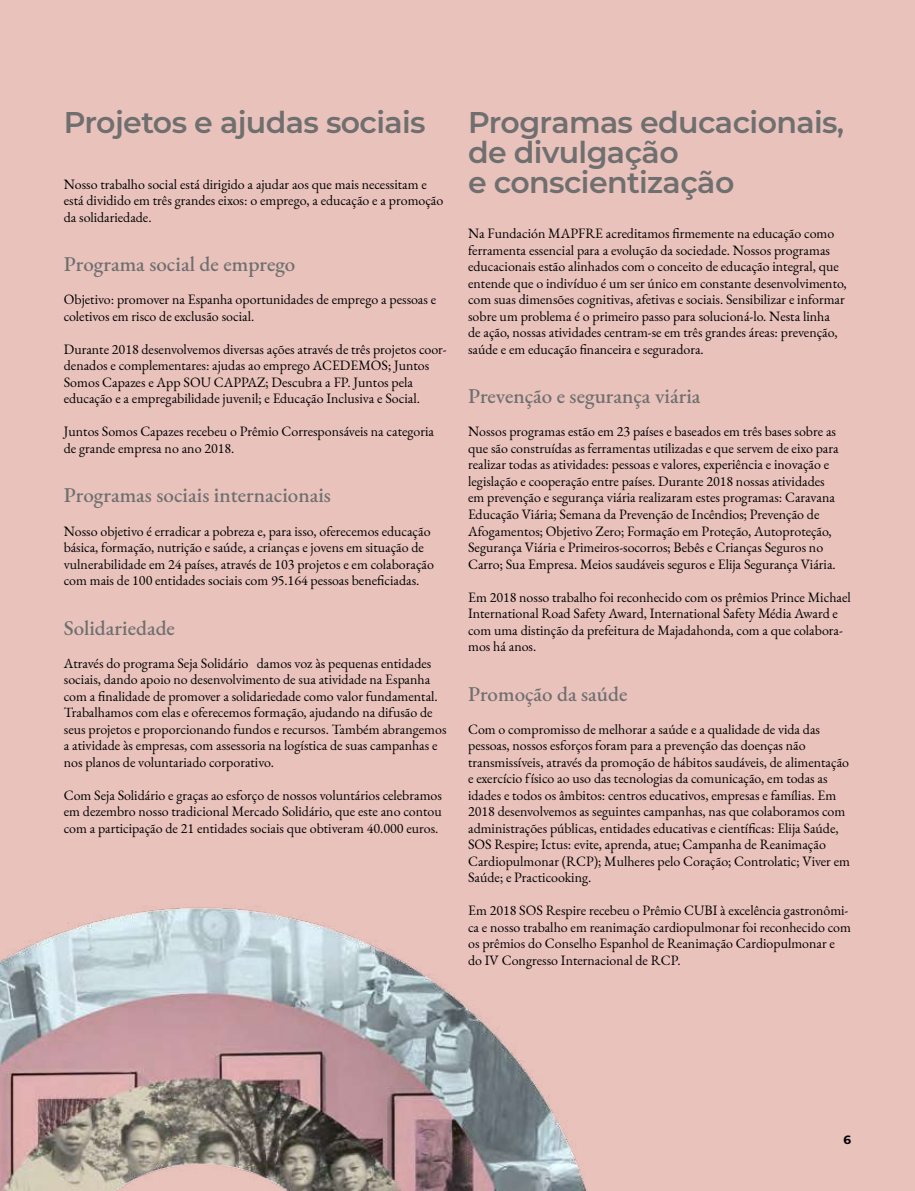
<style>
.page{position:relative;width:915px;height:1191px;background:#fff}
.page>*{position:absolute;margin:0;border:0;box-sizing:border-box;transform-origin:0 0}
.t1{font:600 30px/30px "Montserrat";letter-spacing:-.02em;color:#6f6f6f}
.t2{font:500 21px "EB Garamond";color:#6f6f6f}
.t3{font:13.95px/16.5px "EB Garamond";color:#000}
.t4{font:700 12px "Montserrat";color:#000}
</style>
<div class="page">
<div style="left:0;top:0;width:914px;height:1191px;background:#e9c2bc"></div>
<img style="left:0;top:907px;width:587px;height:284px">
<h1 class="t1" style="left:64px;top:106px;width:363px">Projetos e ajudas sociais</h1>
<p class="t3" style="left:64px;top:176px;width:381px">Nosso trabalho social está dirigido a ajudar aos que mais necessitam e está dividido em três grandes eixos: o emprego, a educação e a promoção da solidariedade.</p>
<h2 class="t2" style="left:64px;top:250px;width:233px">Programa social de emprego</h2>
<p class="t3" style="left:64px;top:291px;width:373px">Objetivo: promover na Espanha oportunidades de emprego a pessoas e coletivos em risco de exclusão social.</p>
<p class="t3" style="left:64px;top:341px;width:384px">Durante 2018 desenvolvemos diversas ações através de três projetos coor&shy;denados e complementares: ajudas ao emprego ACEDEMOS; Juntos Somos Capazes e App SOU CAPPAZ; Descubra a FP. Juntos pela educação e a empregabilidade juvenil; e Educação Inclusiva e Social.</p>
<p class="t3" style="left:64px;top:423px;width:371px">Juntos Somos Capazes recebeu o Prêmio Corresponsáveis na categoria de grande empresa no ano 2018.</p>
<h2 class="t2" style="left:64px;top:481px;width:268px">Programas sociais internacionais</h2>
<p class="t3" style="left:64px;top:522px;width:371px">Nosso objetivo é erradicar a pobreza e, para isso, oferecemos educação básica, formação, nutrição e saúde, a crianças e jovens em situação de vulnerabilidade em 24 países, através de 103 projetos e em colaboração com mais de 100 entidades sociais com 95.164 pessoas beneficiadas.</p>
<h2 class="t2" style="left:64px;top:613px;width:113px">Solidariedade</h2>
<p class="t3" style="left:64px;top:654px;width:384px">Através do programa Seja Solidário damos voz às pequenas entidades sociais, dando apoio no desenvolvimento de sua atividade na Espanha com a finalidade de promover a solidariedade como valor fundamental.<br>Trabalhamos com elas e oferecemos formação, ajudando na difusão de seus projetos e proporcionando fundos e recursos. Também abrangemos a atividade às empresas, com assessoria na logística de suas campanhas e nos planos de voluntariado corporativo.</p>
<p class="t3" style="left:64px;top:786px;width:379px;text-align:justify">Com Seja Solidário e graças ao esforço de nossos voluntários celebramos em dezembro nosso tradicional Mercado Solidário, que este ano contou com a participação de 21 entidades sociais que obtiveram 40.000 euros.</p>
<h1 class="t1" style="left:468px;top:106px;width:377px">Programas educacionais, de divulgação<br>e conscientização</h1>
<p class="t3" style="left:468px;top:225px;width:380px">Na Fundación MAPFRE acreditamos firmemente na educação como ferramenta essencial para a evolução da sociedade. Nossos programas educacionais estão alinhados com o conceito de educação integral, que entende que o indivíduo é um ser único em constante desenvolvimento, com suas dimensões cognitivas, afetivas e sociais. Sensibilizar e informar sobre um problema é o primeiro passo para solucioná-lo. Nesta linha<br>de ação, nossas atividades centram-se em três grandes áreas: prevenção, saúde e em educação financeira e seguradora.</p>
<h2 class="t2" style="left:468px;top:382px;width:234px">Prevenção e segurança viária</h2>
<p class="t3" style="left:468px;top:423px;width:372px">Nossos programas estão em 23 países e baseados em três bases sobre as que são construídas as ferramentas utilizadas e que servem de eixo para realizar todas as atividades: pessoas e valores, experiência e inovação e legislação e cooperação entre países. Durante 2018 nossas atividades em prevenção e segurança viária realizaram estes programas: Caravana Educação Viária; Semana da Prevenção de Incêndios; Prevenção de Afogamentos; Objetivo Zero; Formação em Proteção, Autoproteção, Segurança Viária e Primeiros-socorros; Bebês e Crianças Seguros no Carro; Sua Empresa. Meios saudáveis seguros e Elija Segurança Viária.</p>
<p class="t3" style="left:468px;top:588px;width:384px">Em 2018 nosso trabalho foi reconhecido com os prêmios Prince Michael International Road Safety Award, International Safety Média Award e com uma distinção da prefeitura de Majadahonda, com a que colabora&shy;mos há anos.</p>
<h2 class="t2" style="left:468px;top:679px;width:161px">Promoção da saúde</h2>
<p class="t3" style="left:468px;top:720px;width:383px">Com o compromisso de melhorar a saúde e a qualidade de vida das pessoas, nossos esforços foram para a prevenção das doenças não transmissíveis, através da promoção de hábitos saudáveis, de alimentação e exercício físico ao uso das tecnologias da comunicação, em todas as idades e todos os âmbitos: centros educativos, empresas e famílias. Em 2018 desenvolvemos as seguintes campanhas, nas que colaboramos com administrações públicas, entidades educativas e científicas: Elija Saúde, SOS Respire; Ictus: evite, aprenda, atue; Campanha de Reanimação Cardiopulmonar (RCP); Mulheres pelo Coração; Controlatic; Viver em Saúde; e Practicooking.</p>
<p class="t3" style="left:468px;top:902px;width:384px">Em 2018 SOS Respire recebeu o Prêmio CUBI à excelência gastronômi&shy;ca e nosso trabalho em reanimação cardiopulmonar foi reconhecido com os prêmios do Conselho Espanhol de Reanimação Cardiopulmonar e do IV Congresso Internacional de RCP.</p>
<p class="t4" style="left:843px;top:1131px;width:9px">6</p>
</div>
